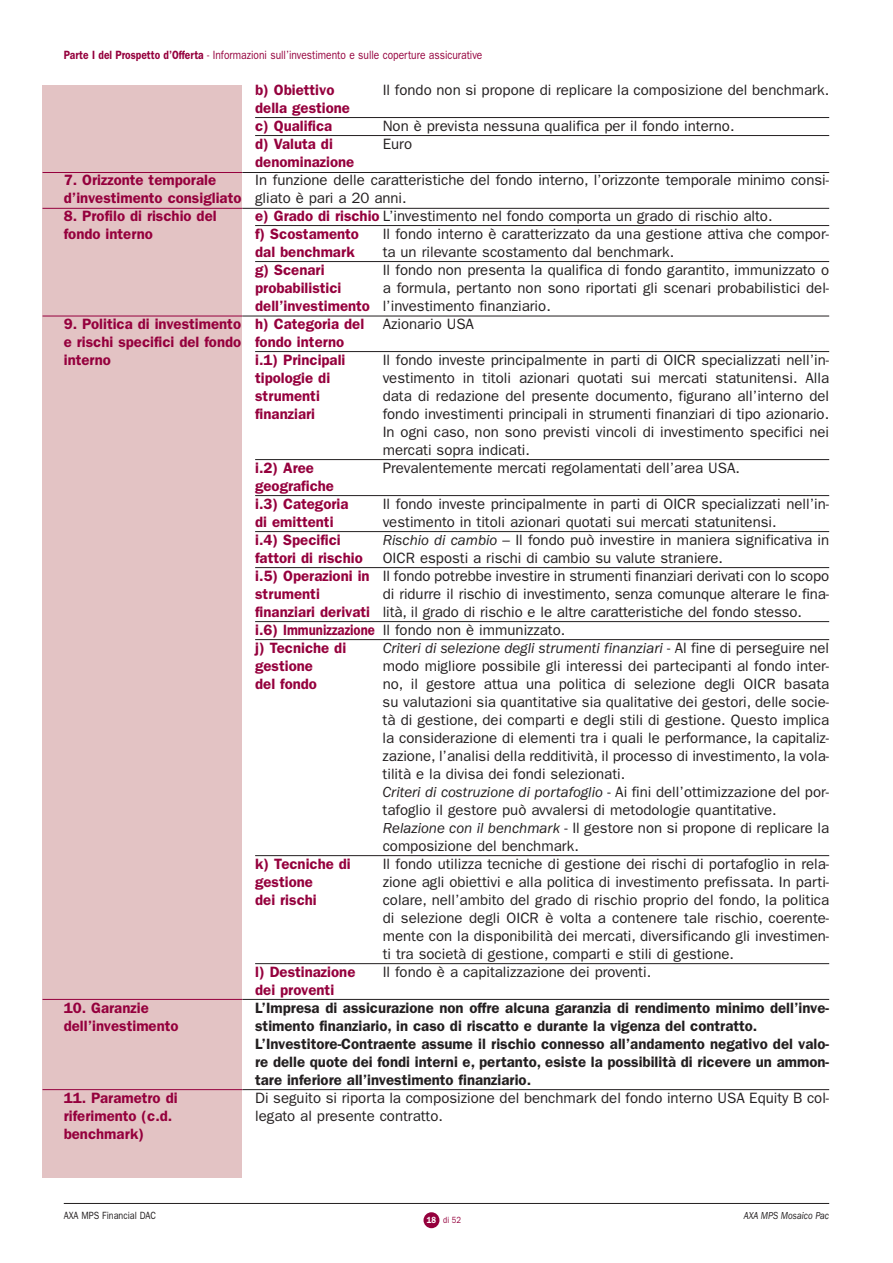
<style>
.page{position:relative;width:893px;height:1263px;background:#fff}
.page>*{position:absolute;margin:0;border:0;box-sizing:border-box;transform-origin:0 0}
.t1{font:15px/18px "Franklin Gothic";color:#231f20}
.t2{font:600 15px/18px "Franklin Gothic";color:#95003d}
.t3{font:600 15px/18px "Franklin Gothic";color:#231f20}
.t4{font:italic 15px "Franklin Gothic";color:#231f20}
.t5{font:12px "Franklin Gothic";color:#95003d;scale:.85 1}
.t6{font:10.5px "Franklin Gothic";color:#231f20;scale:.85 1}
.t7{font:italic 10.5px "Franklin Gothic";color:#231f20;scale:.85 1}
.t8{font:9px "Franklin Gothic";color:#95003d;scale:.85 1}
.s1{font-weight:600}
.s2{font-weight:600;color:#95003d}
.s3{font-style:italic}
.s4{font-style:normal}
.s5{font-weight:600;color:#fff}
</style>
<div class="page">
<div style="left:423px;top:1212px;width:16px;height:16px;background:#95003d;border-radius:50%"></div>
<hr style="left:255px;top:117px;width:574px;height:1px;background:#231f20">
<hr style="left:255px;top:135px;width:574px;height:1px;background:#231f20">
<hr style="left:255px;top:225px;width:574px;height:1px;background:#231f20">
<hr style="left:255px;top:261px;width:574px;height:1px;background:#231f20">
<hr style="left:255px;top:351px;width:574px;height:1px;background:#231f20">
<hr style="left:255px;top:459px;width:574px;height:1px;background:#231f20">
<hr style="left:255px;top:495px;width:574px;height:1px;background:#231f20">
<hr style="left:255px;top:531px;width:574px;height:1px;background:#231f20">
<hr style="left:255px;top:567px;width:574px;height:1px;background:#231f20">
<hr style="left:255px;top:621px;width:574px;height:1px;background:#231f20">
<hr style="left:255px;top:639px;width:574px;height:1px;background:#231f20">
<hr style="left:255px;top:855px;width:574px;height:1px;background:#231f20">
<hr style="left:255px;top:963px;width:574px;height:1px;background:#231f20">
<hr style="left:64px;top:1203px;width:765px;height:1px;background:#231f20">
<div style="left:43px;top:85px;width:199px;height:1093px;background:#e3c3c4"></div>
<hr style="left:43px;top:172px;width:199px;height:1px;background:#95003d">
<hr style="left:242px;top:172px;width:587px;height:1px;background:#231f20">
<hr style="left:43px;top:208px;width:199px;height:1px;background:#95003d">
<hr style="left:242px;top:208px;width:587px;height:1px;background:#231f20">
<hr style="left:43px;top:316px;width:199px;height:1px;background:#95003d">
<hr style="left:242px;top:316px;width:587px;height:1px;background:#231f20">
<hr style="left:43px;top:999px;width:199px;height:1px;background:#95003d">
<hr style="left:242px;top:999px;width:587px;height:1px;background:#231f20">
<hr style="left:43px;top:1089px;width:199px;height:1px;background:#95003d">
<hr style="left:242px;top:1089px;width:587px;height:1px;background:#231f20">
<p class="t5" style="left:64px;top:51px;width:494px"><span class="s1">Parte I del Prospetto d’Offerta</span> - Informazioni sull’investimento e sulle coperture assicurative</p>
<p class="t2" style="left:64px;top:172px;width:179px">7. Orizzonte temporale d’investimento consigliato</p>
<p class="t2" style="left:64px;top:208px;width:154px">8. Profilo di rischio del fondo interno</p>
<p class="t2" style="left:64px;top:316px;width:179px;text-align:justify">9. Politica di investimento e rischi specifici del fondo interno</p>
<p class="t2" style="left:64px;top:1000px;width:116px">10. Garanzie dell’investimento</p>
<p class="t2" style="left:64px;top:1090px;width:115px">11. Parametro di riferimento (c.d. benchmark)</p>
<p class="t2" style="left:255px;top:82px;width:81px">b) Obiettivo</p>
<p class="t1" style="left:383px;top:82px;width:448px">Il fondo non si propone di replicare la composizione del benchmark.</p>
<p class="t2" style="left:255px;top:100px;width:96px">della gestione c) Qualifica</p>
<p class="t1" style="left:383px;top:118px;width:353px">Non è prevista nessuna qualifica per il fondo interno.</p>
<p class="t2" style="left:255px;top:136px;width:79px">d) Valuta di</p>
<p class="t1" style="left:383px;top:136px;width:31px">Euro</p>
<p class="t2" style="left:255px;top:154px;width:101px">denominazione</p>
<p class="t1" style="left:255px;top:172px;width:575px">In funzione delle caratteristiche del fondo interno, l’orizzonte temporale minimo consi&shy;gliato è pari a 20 anni.<br><span class="s2">e) Grado di rischio</span> L’investimento nel fondo comporta un grado di rischio alto.<br><span class="s2">f) Scostamento</span></p>
<p class="t1" style="left:383px;top:226px;width:448px">Il fondo interno è caratterizzato da una gestione attiva che compor-</p>
<p class="t2" style="left:255px;top:244px;width:101px">dal benchmark</p>
<p class="t1" style="left:383px;top:244px;width:293px">ta un rilevante scostamento dal benchmark.</p>
<p class="t2" style="left:255px;top:262px;width:71px">g) Scenari</p>
<p class="t1" style="left:383px;top:262px;width:448px">Il fondo non presenta la qualifica di fondo garantito, immunizzato o</p>
<p class="t2" style="left:255px;top:280px;width:88px">probabilistici</p>
<p class="t1" style="left:255px;top:280px;width:576px;text-indent:128px">a formula, pertanto non sono riportati gli scenari probabilistici del&shy;<span class="s2">dell’investimento</span> l’investimento finanziario.<br><span class="s2">h) Categoria del</span> Azionario USA<br><span class="s2">fondo interno<br>i.1) Principali</span></p>
<p class="t1" style="left:383px;top:352px;width:448px">Il fondo investe principalmente in parti di OICR specializzati nell’in-</p>
<p class="t2" style="left:255px;top:370px;width:77px">tipologie di</p>
<p class="t1" style="left:383px;top:370px;width:448px">vestimento in titoli azionari quotati sui mercati statunitensi. Alla</p>
<p class="t2" style="left:255px;top:388px;width:66px">strumenti</p>
<p class="t1" style="left:383px;top:388px;width:448px">data di redazione del presente documento, figurano all’interno del</p>
<p class="t2" style="left:255px;top:406px;width:61px">finanziari</p>
<p class="t1" style="left:383px;top:406px;width:448px;text-align:justify">fondo investimenti principali in strumenti finanziari di tipo azionario.<br>In ogni caso, non sono previsti vincoli di investimento specifici nei mercati sopra indicati.</p>
<p class="t2" style="left:255px;top:460px;width:60px">i.2) Aree</p>
<p class="t1" style="left:383px;top:460px;width:359px">Prevalentemente mercati regolamentati dell’area USA.</p>
<p class="t2" style="left:255px;top:478px;width:95px">geografiche i.3) Categoria</p>
<p class="t1" style="left:383px;top:496px;width:448px">Il fondo investe principalmente in parti di OICR specializzati nell’in-</p>
<p class="t2" style="left:255px;top:514px;width:80px">di emittenti</p>
<p class="t1" style="left:383px;top:514px;width:395px">vestimento in titoli azionari quotati sui mercati statunitensi.</p>
<p class="t2" style="left:255px;top:532px;width:87px">i.4) Specifici</p>
<p class="t1" style="left:383px;top:532px;width:448px"><span class="s3">Rischio di cambio</span> – Il fondo può investire in maniera significativa in</p>
<p class="t2" style="left:255px;top:550px;width:109px">fattori di rischio</p>
<p class="t1" style="left:255px;top:550px;width:575px;text-indent:128px">OICR esposti a rischi di cambio su valute straniere.<br><span class="s2">i.5) Operazioni in</span> Il fondo potrebbe investire in strumenti finanziari derivati con lo scopo <span class="s2">strumenti</span></p>
<p class="t1" style="left:255px;top:586px;width:576px;text-indent:128px">di ridurre il rischio di investimento, senza comunque alterare le fina&shy;<span class="s2">finanziari derivati</span> lità, il grado di rischio e le altre caratteristiche del fondo stesso.<br><span class="s2">i.6) Immunizzazione</span> Il fondo non è immunizzato.<br><span class="s2">j) Tecniche di</span></p>
<p class="t4" style="left:383px;top:643px;width:448px">Criteri di selezione degli strumenti finanziari <span class="s4">- Al fine di perseguire nel</span></p>
<p class="t2" style="left:255px;top:658px;width:59px">gestione</p>
<p class="t1" style="left:383px;top:658px;width:448px">modo migliore possibile gli interessi dei partecipanti al fondo inter-</p>
<p class="t2" style="left:255px;top:676px;width:63px">del fondo</p>
<p class="t1" style="left:383px;top:676px;width:448px">no, il gestore attua una politica di selezione degli OICR basata su valutazioni sia quantitative sia qualitative dei gestori, delle socie&shy;tà di gestione, dei comparti e degli stili di gestione. Questo implica la considerazione di elementi tra i quali le performance, la capitaliz&shy;zazione, l’analisi della redditività, il processo di investimento, la vola&shy;tilità e la divisa dei fondi selezionati.<br><span class="s3">Criteri di costruzione di portafoglio</span> - Ai fini dell’ottimizzazione del por&shy;tafoglio il gestore può avvalersi di metodologie quantitative.<br><span class="s3">Relazione con il benchmark</span> - Il gestore non si propone di replicare la composizione del benchmark.</p>
<p class="t2" style="left:255px;top:856px;width:97px">k) Tecniche di</p>
<p class="t1" style="left:383px;top:856px;width:448px">Il fondo utilizza tecniche di gestione dei rischi di portafoglio in rela-</p>
<p class="t2" style="left:255px;top:874px;width:59px">gestione</p>
<p class="t1" style="left:383px;top:874px;width:448px">zione agli obiettivi e alla politica di investimento prefissata. In parti-</p>
<p class="t2" style="left:255px;top:892px;width:63px">dei rischi</p>
<p class="t1" style="left:383px;top:892px;width:448px;text-align:justify">colare, nell’ambito del grado di rischio proprio del fondo, la politica di selezione degli OICR è volta a contenere tale rischio, coerente&shy;mente con la disponibilità dei mercati, diversificando gli investimen&shy;ti tra società di gestione, comparti e stili di gestione.</p>
<p class="t2" style="left:255px;top:964px;width:102px">l) Destinazione</p>
<p class="t1" style="left:383px;top:964px;width:270px">Il fondo è a capitalizzazione dei proventi.</p>
<p class="t2" style="left:255px;top:982px;width:81px">dei proventi</p>
<p class="t3" style="left:255px;top:1000px;width:576px">L’Impresa di assicurazione non offre alcuna garanzia di rendimento minimo dell’inve&shy;stimento finanziario, in caso di riscatto e durante la vigenza del contratto.<br>L’Investitore-Contraente assume il rischio connesso all’andamento negativo del valo&shy;re delle quote dei fondi interni e, pertanto, esiste la possibilità di ricevere un ammon&shy;tare inferiore all’investimento finanziario.</p>
<p class="t1" style="left:255px;top:1090px;width:576px">Di seguito si riporta la composizione del benchmark del fondo interno USA Equity B col&shy;legato al presente contratto.</p>
<p class="t6" style="left:64px;top:1211px;width:110px">AXA MPS Financial DAC</p>
<p class="t7" style="left:744px;top:1211px;width:102px">AXA MPS Mosaico Pac</p>
<p class="t8" style="left:427px;top:1217px;width:42px"><span class="s5">18</span> di 52</p>
</div>
